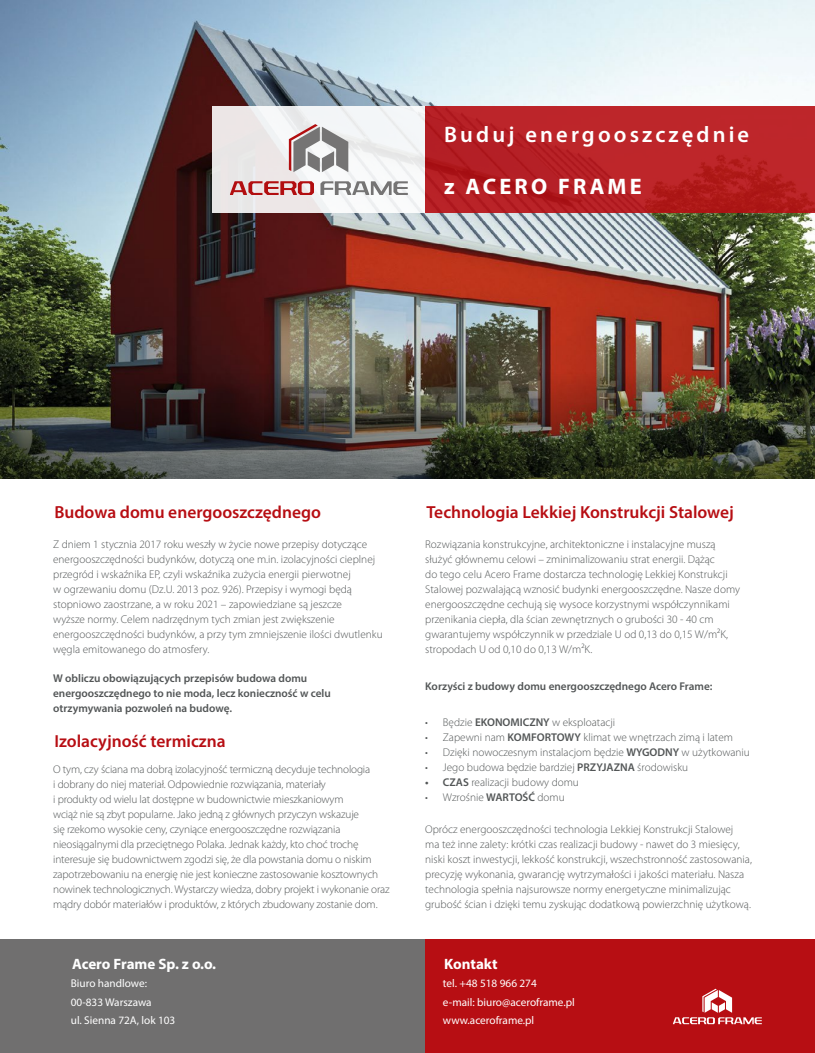
<style>
.page{position:relative;width:815px;height:1053px;background:#fff}
.page>*{position:absolute;margin:0;border:0;box-sizing:border-box;transform-origin:0 0}
.t1{font:600 22.5px "Myriad Pro";letter-spacing:.14em;color:#fff}
.t2{font:700 22.5px "Myriad Pro";letter-spacing:.14em;color:#fff}
.t3{font:600 17.5px "Myriad Pro";color:#b70e13}
.t4{font:700 15px "Myriad Pro";color:#fff}
.t5{font:300 11.25px/15px "Myriad Pro";color:#525556}
.t6{font:600 11.25px/15px "Myriad Pro";color:#525556}
.t7{font:11.25px/18.5px "Myriad Pro";color:#fff}
.s1{font-weight:600}
</style>
<div class="page">
<div style="left:0;top:939px;width:425px;height:113px;background:#706f6f"></div>
<img style="left:0;top:0;width:815px;height:372px">
<div style="left:213px;top:106px;width:212px;height:107px;background:#eef0f1"></div>
<svg style="left:230px;top:181px;width:84px;height:14px"></svg>
<svg style="left:320px;top:181px;width:88px;height:14px"></svg>
<svg style="left:289px;top:124px;width:59px;height:48px"></svg>
<div style="left:425px;top:106px;width:390px;height:107px;background:linear-gradient(to bottom,#be272c,#b21b1e)"></div>
<div style="left:425px;top:939px;width:390px;height:113px;background:#b70e13"></div>
<svg style="left:673px;top:988px;width:89px;height:36px"></svg>
<img style="left:0;top:372px;width:815px;height:106px">
<h1 class="t1" style="left:444px;top:120px;width:307px">Buduj energooszczędnie</h1>
<h1 class="t2" style="left:444px;top:172px;width:199px">z ACERO FRAME</h1>
<h2 class="t3" style="left:54px;top:501px;width:268px">Budowa domu energooszczędnego</h2>
<p class="t5" style="left:53px;top:536px;width:331px">Z dniem 1 stycznia 2017 roku weszły w życie nowe przepisy dotyczące energooszczędności budynków, dotyczą one m.in. izolacyjności cieplnej przegród i wskaźnika EP, czyli wskaźnika zużycia energii pierwotnej<br>w ogrzewaniu domu (Dz.U. 2013 poz. 926). Przepisy i wymogi będą stopniowo zaostrzane, a w roku 2021 – zapowiedziane są jeszcze<br>wyższe normy. Celem nadrzędnym tych zmian jest zwiększenie energooszczędności budynków, a przy tym zmniejszenie ilości dwutlenku węgla emitowanego do atmosfery.</p>
<p class="t6" style="left:53px;top:670px;width:279px">W obliczu obowiązujących przepisów budowa domu energooszczędnego to nie moda, lecz konieczność w celu otrzymywania pozwoleń na budowę.</p>
<h2 class="t3" style="left:54px;top:730px;width:173px">Izolacyjność termiczna</h2>
<p class="t5" style="left:53px;top:761px;width:338px">O tym, czy ściana ma dobrą izolacyjność termiczną decyduje technologia<br>i dobrany do niej materiał. Odpowiednie rozwiązania, materiały<br>i produkty od wielu lat dostępne w budownictwie mieszkaniowym<br>wciąż nie są zbyt popularne. Jako jedną z głównych przyczyn wskazuje<br>się rzekomo wysokie ceny, czyniące energooszczędne rozwiązania nieosiągalnymi dla przeciętnego Polaka. Jednak każdy, kto choć trochę interesuje się budownictwem zgodzi się, że dla powstania domu o niskim zapotrzebowaniu na energię nie jest konieczne zastosowanie kosztownych nowinek technologicznych. Wystarczy wiedza, dobry projekt i wykonanie oraz mądry dobór materiałów i produktów, z których zbudowany zostanie dom.</p>
<h3 class="t4" style="left:72px;top:953px;width:145px">Acero Frame Sp. z o.o.</h3>
<p class="t7" style="left:71px;top:973px;width:106px">Biuro handlowe:<br>00-833 Warszawa<br>ul. Sienna 72A, lok 103</p>
<h2 class="t3" style="left:426px;top:501px;width:309px">Technologia Lekkiej Konstrukcji Stalowej</h2>
<p class="t5" style="left:425px;top:536px;width:316px">Rozwiązania konstrukcyjne, architektoniczne i instalacyjne muszą służyć głównemu celowi – zminimalizowaniu strat energii. Dążąc<br>do tego celu Acero Frame dostarcza technologię Lekkiej Konstrukcji Stalowej pozwalającą wznosić budynki energooszczędne. Nasze domy energooszczędne cechują się wysoce korzystnymi współczynnikami przenikania ciepła, dla ścian zewnętrznych o grubości 30 - 40 cm gwarantujemy współczynnik w przedziale U od 0,13 do 0,15 W/m²K, stropodach U od 0,10 do 0,13 W/m²K.</p>
<p class="t6" style="left:425px;top:678px;width:289px">Korzyści z budowy domu energooszczędnego Acero Frame:</p>
<p class="t5" style="left:425px;top:714px;width:192px">• Będzie <span class="s1">EKONOMICZNY</span> w eksploatacji</p>
<p class="t5" style="left:425px;top:729px;width:309px">• Zapewni nam <span class="s1">KOMFORTOWY</span> klimat we wnętrzach zimą i latem</p>
<p class="t5" style="left:425px;top:744px;width:326px">• Dzięki nowoczesnym instalacjom będzie <span class="s1">WYGODNY</span> w użytkowaniu</p>
<p class="t5" style="left:425px;top:759px;width:265px">• Jego budowa będzie bardziej <span class="s1">PRZYJAZNA</span> środowisku</p>
<p class="t5" style="left:425px;top:774px;width:155px"><span class="s1">• CZAS</span> realizacji budowy domu</p>
<p class="t5" style="left:425px;top:789px;width:141px">• Wzrośnie <span class="s1">WARTOŚĆ</span> domu</p>
<p class="t5" style="left:425px;top:821px;width:328px">Oprócz energooszczędności technologia Lekkiej Konstrukcji Stalowej<br>ma też inne zalety: krótki czas realizacji budowy - nawet do 3 miesięcy, niski koszt inwestycji, lekkość konstrukcji, wszechstronność zastosowania, precyzję wykonania, gwarancję wytrzymałości i jakości materiału. Nasza technologia spełnia najsurowsze normy energetyczne minimalizując grubość ścian i dzięki temu zyskując dodatkową powierzchnię użytkową.</p>
<h3 class="t4" style="left:444px;top:953px;width:55px">Kontakt</h3>
<p class="t7" style="left:443px;top:973px;width:133px">tel. +48 518 966 274<br>e-mail: biuro@aceroframe.pl www.aceroframe.pl</p>
</div>
